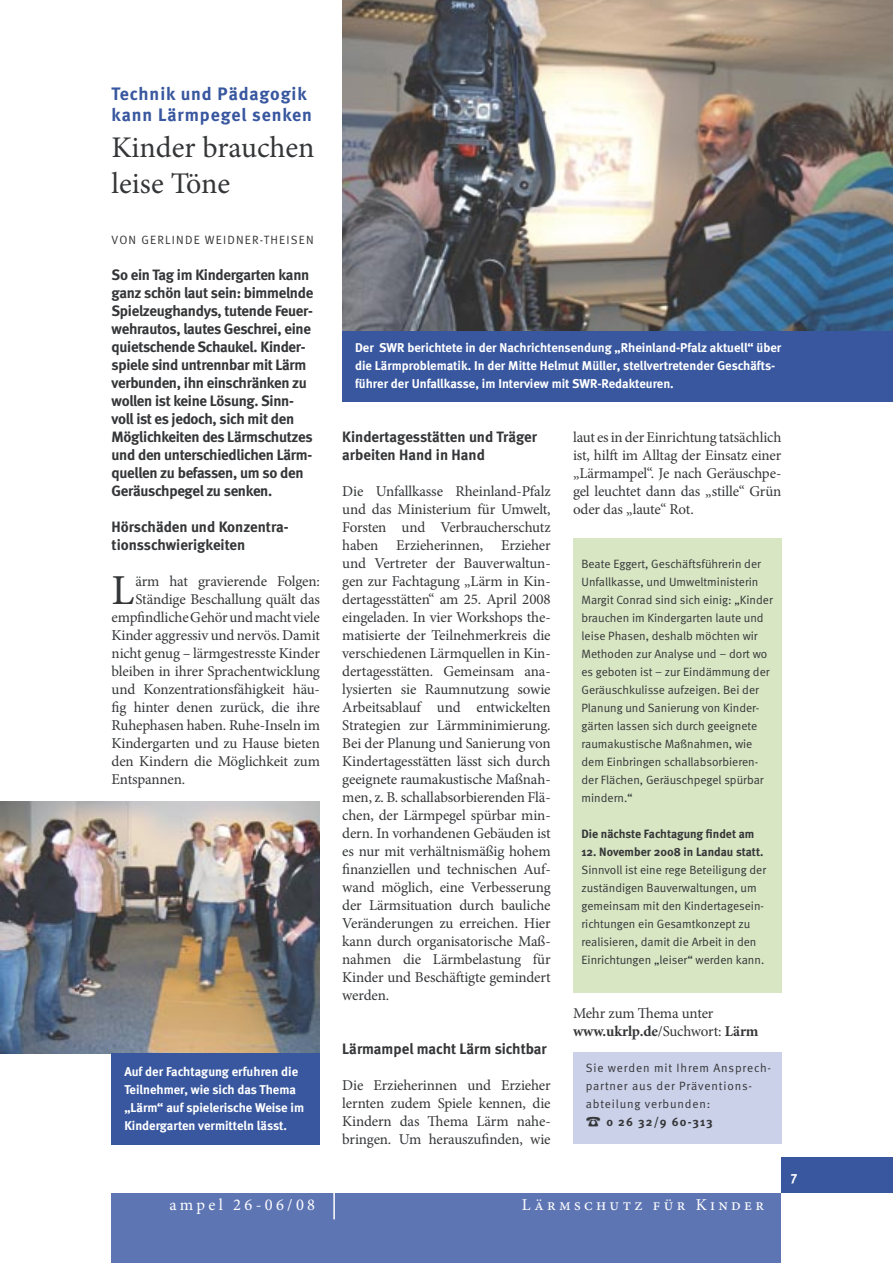
<style>
.page{position:relative;width:893px;height:1263px;background:#fff}
.page>*{position:absolute;margin:0;border:0;box-sizing:border-box;transform-origin:0 0}
.t1{font:42.75px "Minion Pro";color:#353638}
.t2{font:30px/36px "Minion Pro";letter-spacing:-.005em;color:#353638}
.t3{font:700 18px/21px "Meta";letter-spacing:.05em;color:#38579f}
.t4{font:16.5px "Minion Pro";letter-spacing:.2em;color:#fff}
.t5{font:15px/18px "Minion Pro";letter-spacing:-.01em;color:#353638;text-align:justify}
.t6{font:700 15px/18px "Meta";letter-spacing:-.02em;color:#353638}
.t7{font:700 15px/18px "Meta";color:#353638}
.t8{font:700 13.5px "Meta";color:#fff}
.t9{font:700 12.75px/18px "Meta";color:#fff}
.t10{font:12px/18px "Meta Normal";color:#353638}
.t11{font:700 12px "Meta";color:#353638}
.t12{font:12px/18px "Meta Normal";letter-spacing:.07em;color:#353638}
.t13{font:12px "Meta Normal";letter-spacing:.1em;color:#353638}
.s1{font-weight:700}
</style>
<div class="page">
<div style="left:112px;top:1193px;width:669px;height:70px;background:#5e75b4"></div>
<div style="left:781px;top:1158px;width:112px;height:35px;background:#38579f"></div>
<hr style="left:333px;top:1193px;width:2px;height:26px;background:#fff">
<div style="left:573px;top:1052px;width:208px;height:92px;background:#cbd1e9"></div>
<div style="left:573px;top:538px;width:208px;height:455px;background:#d8e6c4"></div>
<img style="left:342px;top:0;width:551px;height:332px">
<div style="left:342px;top:332px;width:551px;height:70px;background:#38579f"></div>
<img style="left:0;top:801px;width:320px;height:252px">
<div style="left:112px;top:1053px;width:208px;height:91px;background:#38579f"></div>
<p class="t3" style="left:112px;top:83px;width:202px">Technik und Pädagogik kann Lärmpegel senken</p>
<h2 class="t2" style="left:112px;top:129px;width:204px">Kinder brauchen leise Töne</h2>
<p class="t13" style="left:112px;top:233px;width:204px">VON GERLINDE WEIDNER-THEISEN</p>
<p class="t6" style="left:112px;top:265px;width:203px">So ein Tag im Kindergarten kann ganz schön laut sein: bimmelnde<br>Spielzeughandys, tutende Feuer&shy;wehrautos, lautes Geschrei, eine quietschende Schaukel. Kinder&shy;spiele sind untrennbar mit Lärm verbunden, ihn einschränken zu wollen ist keine Lösung. Sinn&shy;voll ist es jedoch, sich mit den<br>Möglichkeiten des Lärmschutzes und den unterschiedlichen Lärm&shy;quellen zu befassen, um so den<br>Geräuschpegel zu senken.</p>
<p class="t7" style="left:112px;top:517px;width:178px">Hörschäden und Konzentra&shy;tionsschwierigkeiten</p>
<h1 class="t1" style="left:112px;top:562px;width:24px">L</h1>
<p class="t5" style="left:135px;top:572px;width:186px">ärm hat gravierende Folgen:</p>
<p class="t5" style="left:135px;top:590px;width:186px">Ständige Beschallung quält das</p>
<p class="t5" style="left:112px;top:608px;width:210px">empfindliche Gehör und macht viele</p>
<p class="t5" style="left:112px;top:626px;width:210px">Kinder aggressiv und nervös. Damit</p>
<p class="t5" style="left:112px;top:644px;width:210px">nicht genug – lärmgestresste Kinder</p>
<p class="t5" style="left:112px;top:662px;width:210px">bleiben in ihrer Sprachentwicklung</p>
<p class="t5" style="left:112px;top:680px;width:210px">und Konzentrationsfähigkeit häu-</p>
<p class="t5" style="left:112px;top:698px;width:210px">fig hinter denen zurück, die ihre</p>
<p class="t5" style="left:112px;top:716px;width:210px">Ruhephasen haben. Ruhe-Inseln im</p>
<p class="t5" style="left:112px;top:734px;width:210px">Kindergarten und zu Hause bieten</p>
<p class="t5" style="left:112px;top:752px;width:210px">den Kindern die Möglichkeit zum</p>
<p class="t5" style="left:112px;top:770px;width:75px">Entspannen.</p>
<p class="t9" style="left:124px;top:1063px;width:181px">Auf der Fachtagung erfuhren die<br>Teilnehmer, wie sich das Thema „Lärm“ auf spielerische Weise im<br>Kindergarten vermitteln lässt.</p>
<p class="t9" style="left:355px;top:338px;width:428px">Der SWR berichtete in der Nachrichtensendung „Rheinland-Pfalz aktuell“ über die Lärmproblematik. In der Mitte Helmut Müller, stellvertretender Geschäfts&shy;führer der Unfallkasse, im Interview mit SWR-Redakteuren.</p>
<p class="t7" style="left:342px;top:427px;width:196px">Kindertagesstätten und Träger arbeiten Hand in Hand</p>
<p class="t5" style="left:342px;top:482px;width:210px">Die Unfallkasse Rheinland-Pfalz und das Ministerium für Umwelt, Forsten und Verbraucherschutz haben Erzieherinnen, Erzieher und Vertreter der Bauverwaltun&shy;gen zur Fachtagung „Lärm in Kin&shy;dertagesstätten“ am 25. April 2008 eingeladen. In vier Workshops the&shy;matisierte der Teilnehmerkreis die verschiedenen Lärmquellen in Kin&shy;dertagesstätten. Gemeinsam ana&shy;lysierten sie Raumnutzung sowie Arbeitsablauf und entwickelten Strategien zur Lärmminimierung.<br>Bei der Planung und Sanierung von Kindertagesstätten lässt sich durch geeignete raumakustische Maßnah&shy;men, z. B. schallabsorbierenden Flä&shy;chen, der Lärmpegel spürbar min&shy;dern. In vorhandenen Gebäuden ist es nur mit verhältnismäßig hohem finanziellen und technischen Auf&shy;wand möglich, eine Verbesserung der Lärmsituation durch bauliche Veränderungen zu erreichen. Hier kann durch organisatorische Maß&shy;nahmen die Lärmbelastung für Kinder und Beschäftigte gemindert werden.</p>
<p class="t7" style="left:342px;top:1039px;width:206px">Lärmampel macht Lärm sichtbar</p>
<p class="t5" style="left:342px;top:1076px;width:210px">Die Erzieherinnen und Erzieher lernten zudem Spiele kennen, die Kindern das Thema Lärm nahe&shy;bringen. Um herauszufinden, wie</p>
<p class="t5" style="left:573px;top:428px;width:210px">laut es in der Einrichtung tatsächlich ist, hilft im Alltag der Einsatz einer „Lärmampel“. Je nach Geräuschpe&shy;gel leuchtet dann das „stille“ Grün oder das „laute“ Rot.</p>
<p class="t10" style="left:581px;top:554px;width:193px">Beate Eggert, Geschäftsführerin der Unfallkasse, und Umweltministerin Margit Conrad sind sich einig: „Kinder brauchen im Kindergarten laute und leise Phasen, deshalb möchten wir Methoden zur Analyse und – dort wo es geboten ist – zur Eindämmung der Geräuschkulisse aufzeigen. Bei der Planung und Sanierung von Kinder&shy;gärten lassen sich durch geeignete raumakustische Maßnahmen, wie dem Einbringen schallabsorbieren&shy;der Flächen, Geräuschpegel spürbar mindern.“</p>
<p class="t11" style="left:581px;top:826px;width:174px">Die nächste Fachtagung findet am</p>
<p class="t11" style="left:581px;top:844px;width:183px">12. November 2008 in Landau statt.</p>
<p class="t10" style="left:581px;top:860px;width:186px">Sinnvoll ist eine rege Beteiligung der zuständigen Bauverwaltungen, um gemeinsam mit den Kindertagesein&shy;richtungen ein Gesamtkonzept zu realisieren, damit die Arbeit in den Einrichtungen „leiser“ werden kann.</p>
<p class="t5" style="left:573px;top:1004px;width:187px">Mehr zum Thema unter <span class="s1">www.ukrlp.de</span>/Suchwort: <span class="s1">Lärm</span></p>
<p class="t12" style="left:586px;top:1058px;width:187px">Sie werden mit Ihrem Ansprech&shy;partner aus der Präventions&shy;abteilung verbunden:</p>
<p class="t11" style="left:586px;top:1114px;width:128px">☎ 0 26 32/9 60-313</p>
<p class="t4" style="left:169px;top:1193px;width:147px">ampel 26-06/08</p>
<p class="t4" style="left:522px;top:1193px;width:244px">Lärmschutz für Kinder</p>
<p class="t8" style="left:791px;top:1168px;width:8px">7</p>
</div>
